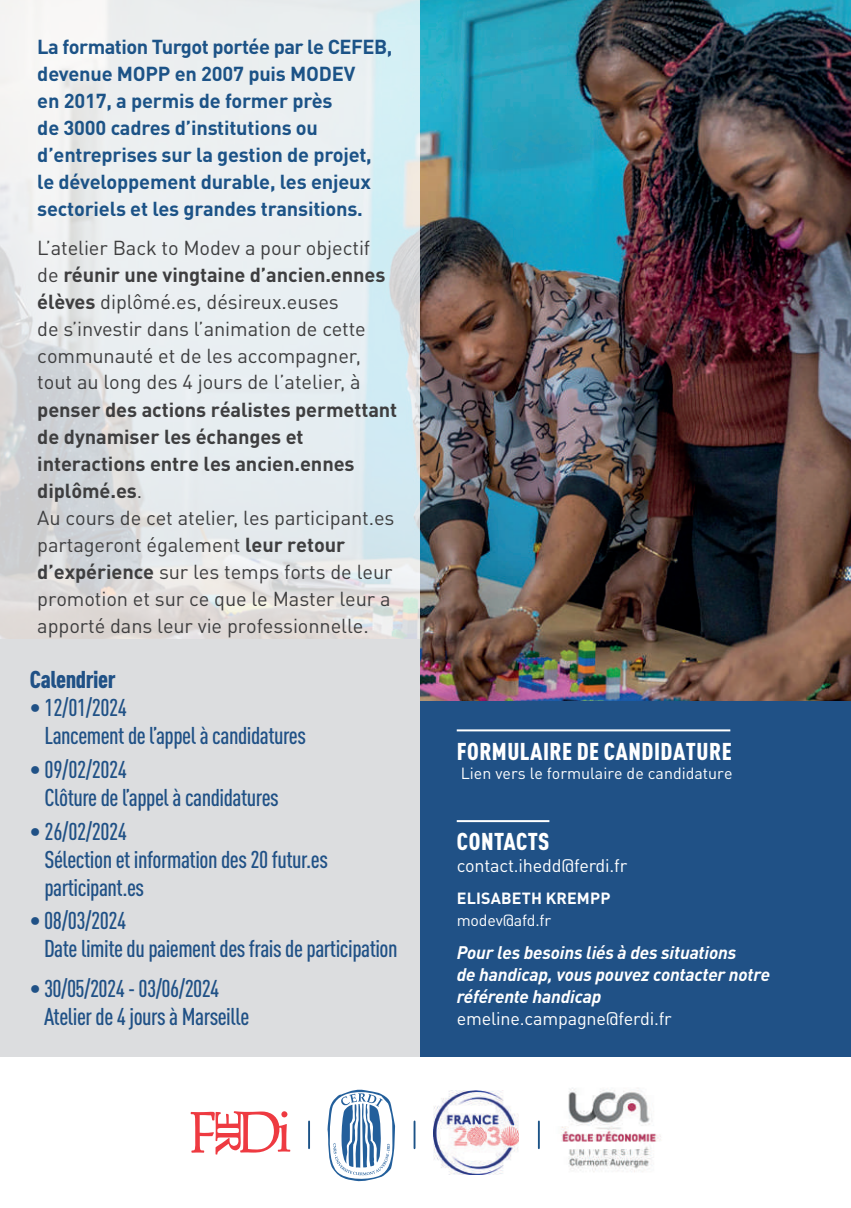
<style>
.page{position:relative;width:851px;height:1208px;background:#fff}
.page>*{position:absolute;margin:0;border:0;box-sizing:border-box;transform-origin:0 0}
.t1{font:500 condensed 24px/28px "DIN Pro";letter-spacing:-.02em;color:#205186}
.t2{font:900 condensed 24px "DIN Pro";letter-spacing:.02em;color:#fff}
.t3{font:900 condensed 24px "DIN Pro";letter-spacing:-.02em;color:#205186}
.t4{font:20px/27px "DIN Pro";letter-spacing:-.005em;color:#3e3e3f}
.t5{font:700 20px/27px "DIN Pro";letter-spacing:-.01em;color:#1c5387}
.t6{font:italic 700 18px/22px "DIN Pro";letter-spacing:-.01em;color:#fff}
.t7{font:18px "DIN Pro";letter-spacing:-.01em;color:#fff}
.t8{font:16px "DIN Pro";color:#fff}
.t9{font:700 16px "DIN Pro";letter-spacing:.01em;color:#fff}
.s1{font-weight:700}
</style>
<div class="page">
<img style="left:419px;top:0;width:431px;height:959px">
<svg style="left:0;top:0;width:419px;height:639px;background:#e3e9eb"></svg>
<div style="left:0;top:639px;width:419px;height:417px;background:#dcdddf"></div>
<hr style="left:413px;top:1121px;width:2px;height:27px;background:#1c5387">
<svg style="left:190px;top:1111px;width:100px;height:43px"></svg>
<img style="left:433px;top:1090px;width:85px;height:84px">
<svg style="left:327px;top:1089px;width:68px;height:93px"></svg>
<svg style="left:538px;top:1121px;width:1px;height:27px"></svg>
<hr style="left:308px;top:1121px;width:2px;height:27px;background:#1c5387">
<img style="left:553px;top:1056px;width:109px;height:116px">
<div style="left:420px;top:701px;width:430px;height:355px;background:#205186"></div>
<hr style="left:456px;top:729px;width:274px;height:2px;background:#fff">
<hr style="left:456px;top:820px;width:93px;height:2px;background:#fff">
<p class="t5" style="left:37px;top:31px;width:356px">La formation Turgot portée par le CEFEB, devenue MOPP en 2007 puis MODEV<br>en 2017, a permis de former près<br>de 3000 cadres d’institutions ou d’entreprises sur la gestion de projet, le développement durable, les enjeux sectoriels et les grandes transitions.</p>
<p class="t4" style="left:37px;top:232px;width:349px">L’atelier Back to Modev a pour objectif de <span class="s1">réunir une vingtaine d’ancien.ennes élèves</span> diplômé.es, désireux.euses<br>de s’investir dans l’animation de cette communauté et de les accompagner, tout au long des 4 jours de l’atelier, à</p>
<p class="t4" style="left:37px;top:394px;width:361px"><span class="s1">penser des actions réalistes permettant de dynamiser les échanges et interactions entre les ancien.ennes diplômé.es</span>.<br>Au cours de cet atelier, les participant.es partageront également <span class="s1">leur retour d’expérience</span> sur les temps forts de leur promotion et sur ce que le Master leur a apporté dans leur vie professionnelle.</p>
<p class="t3" style="left:30px;top:661px;width:87px">Calendrier</p>
<p class="t1" style="left:44px;top:691px;width:263px;text-indent:-15px">• 12/01/2024<br>Lancement de l’appel à candidatures</p>
<p class="t1" style="left:44px;top:753px;width:236px;text-indent:-15px">• 09/02/2024<br>Clôture de l’appel à candidatures</p>
<p class="t1" style="left:44px;top:815px;width:285px;text-indent:-15px">• 26/02/2024<br>Sélection et information des 20 futur.es participant.es</p>
<p class="t1" style="left:44px;top:904px;width:355px;text-indent:-14px">• 08/03/2024<br>Date limite du paiement des frais de participation</p>
<p class="t1" style="left:44px;top:972px;width:207px;text-indent:-14px">• 30/05/2024 - 03/06/2024<br>Atelier de 4 jours à Marseille</p>
<p class="t2" style="left:457px;top:732px;width:276px">FORMULAIRE DE CANDIDATURE</p>
<p class="t8" style="left:460px;top:760px;width:273px">Lien vers le formulaire de candidature</p>
<p class="t2" style="left:457px;top:823px;width:94px">CONTACTS</p>
<p class="t7" style="left:456px;top:852px;width:172px">contact.ihedd@ferdi.fr</p>
<p class="t9" style="left:457px;top:884px;width:155px">ELISABETH KREMPP</p>
<p class="t8" style="left:456px;top:907px;width:96px">modev@afd.fr</p>
<p class="t6" style="left:456px;top:939px;width:315px">Pour les besoins liés à des situations<br>de handicap, vous pouvez contacter notre référente handicap</p>
<p class="t7" style="left:456px;top:1004px;width:216px">emeline.campagne@ferdi.fr</p>
</div>
